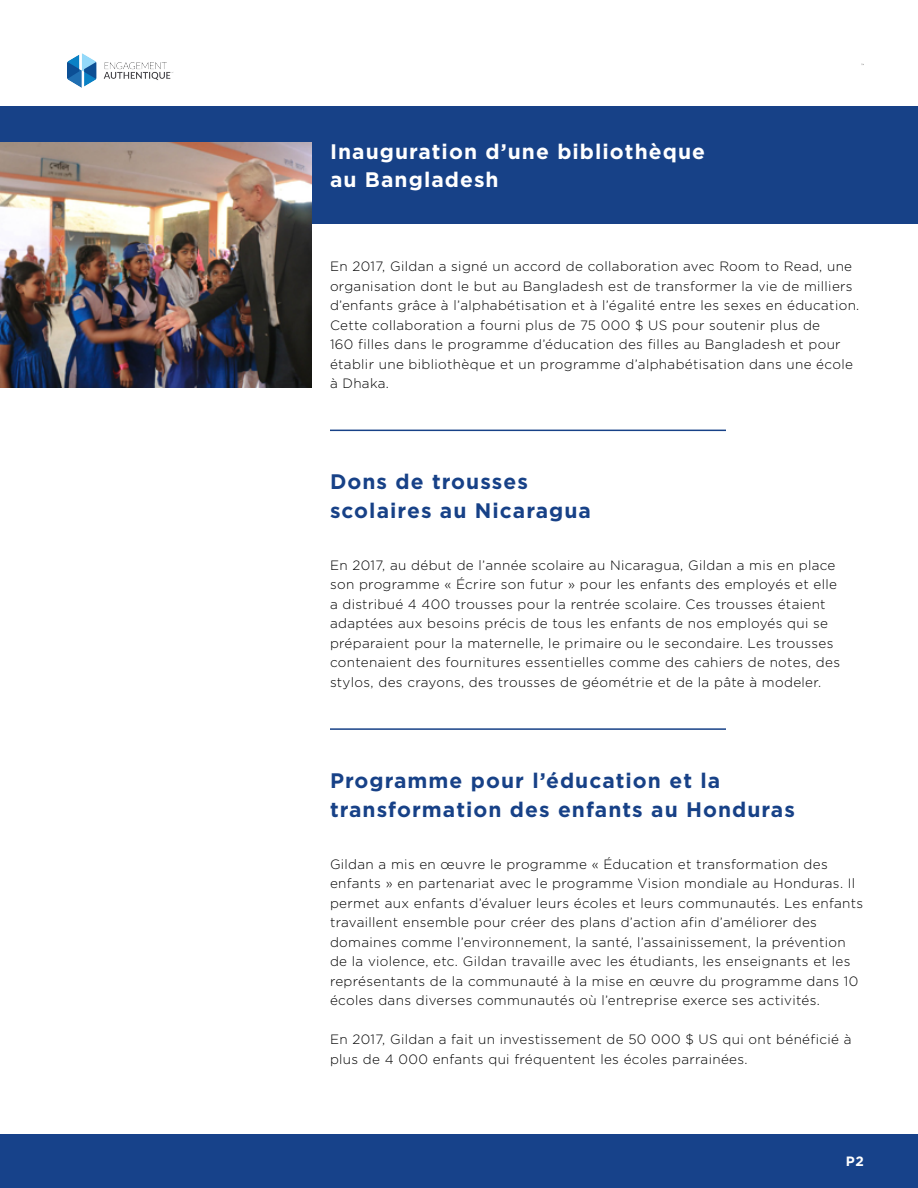
<style>
.page{position:relative;width:918px;height:1188px;background:#fff}
.page>*{position:absolute;margin:0;border:0;box-sizing:border-box;transform-origin:0 0}
.t1{font:700 21px/28.5px "Gotham";letter-spacing:.05em;color:#174187}
.t2{font:700 21px/28.5px "Gotham";letter-spacing:.05em;color:#fff}
.t3{font:300 13.5px/19.5px "Gotham";letter-spacing:.025em;color:#000}
.t4{font:700 13.5px "Gotham";color:#fff}
</style>
<div class="page">
<hr style="left:330px;top:430px;width:396px;height:1px;background:#174187">
<hr style="left:330px;top:728px;width:396px;height:2px;background:#174187">
<div style="left:0;top:106px;width:918px;height:118px;background:#174187"></div>
<img style="left:0;top:142px;width:312px;height:246px">
<div style="left:0;top:1134px;width:918px;height:54px;background:#17428a"></div>
<img style="left:68px;top:53px;width:106px;height:34px">
<h1 class="t2" style="left:330px;top:137px;width:377px">Inauguration d’une bibliothèque au Bangladesh</h1>
<p class="t3" style="left:330px;top:256px;width:531px">En 2017, Gildan a signé un accord de collaboration avec Room to Read, une organisation dont le but au Bangladesh est de transformer la vie de milliers d’enfants grâce à l’alphabétisation et à l’égalité entre les sexes en éducation.<br>Cette collaboration a fourni plus de 75 000 $ US pour soutenir plus de<br>160 filles dans le programme d’éducation des filles au Bangladesh et pour établir une bibliothèque et un programme d’alphabétisation dans une école à Dhaka.</p>
<h1 class="t1" style="left:330px;top:467px;width:263px">Dons de trousses scolaires au Nicaragua</h1>
<p class="t3" style="left:330px;top:555px;width:512px">En 2017, au début de l’année scolaire au Nicaragua, Gildan a mis en place son programme « Écrire son futur » pour les enfants des employés et elle a distribué 4 400 trousses pour la rentrée scolaire. Ces trousses étaient adaptées aux besoins précis de tous les enfants de nos employés qui se préparaient pour la maternelle, le primaire ou le secondaire. Les trousses contenaient des fournitures essentielles comme des cahiers de notes, des stylos, des crayons, des trousses de géométrie et de la pâte à modeler.</p>
<h1 class="t1" style="left:330px;top:766px;width:466px">Programme pour l’éducation et la transformation des enfants au Honduras</h1>
<p class="t3" style="left:330px;top:854px;width:535px">Gildan a mis en œuvre le programme « Éducation et transformation des enfants » en partenariat avec le programme Vision mondiale au Honduras. Il permet aux enfants d’évaluer leurs écoles et leurs communautés. Les enfants travaillent ensemble pour créer des plans d’action afin d’améliorer des domaines comme l’environnement, la santé, l’assainissement, la prévention de la violence, etc. Gildan travaille avec les étudiants, les enseignants et les représentants de la communauté à la mise en œuvre du programme dans 10 écoles dans diverses communautés où l’entreprise exerce ses activités.</p>
<p class="t3" style="left:330px;top:1029px;width:523px">En 2017, Gildan a fait un investissement de 50 000 $ US qui ont bénéficié à plus de 4 000 enfants qui fréquentent les écoles parrainées.</p>
<p class="t4" style="left:846px;top:1153px;width:20px">P2</p>
</div>
